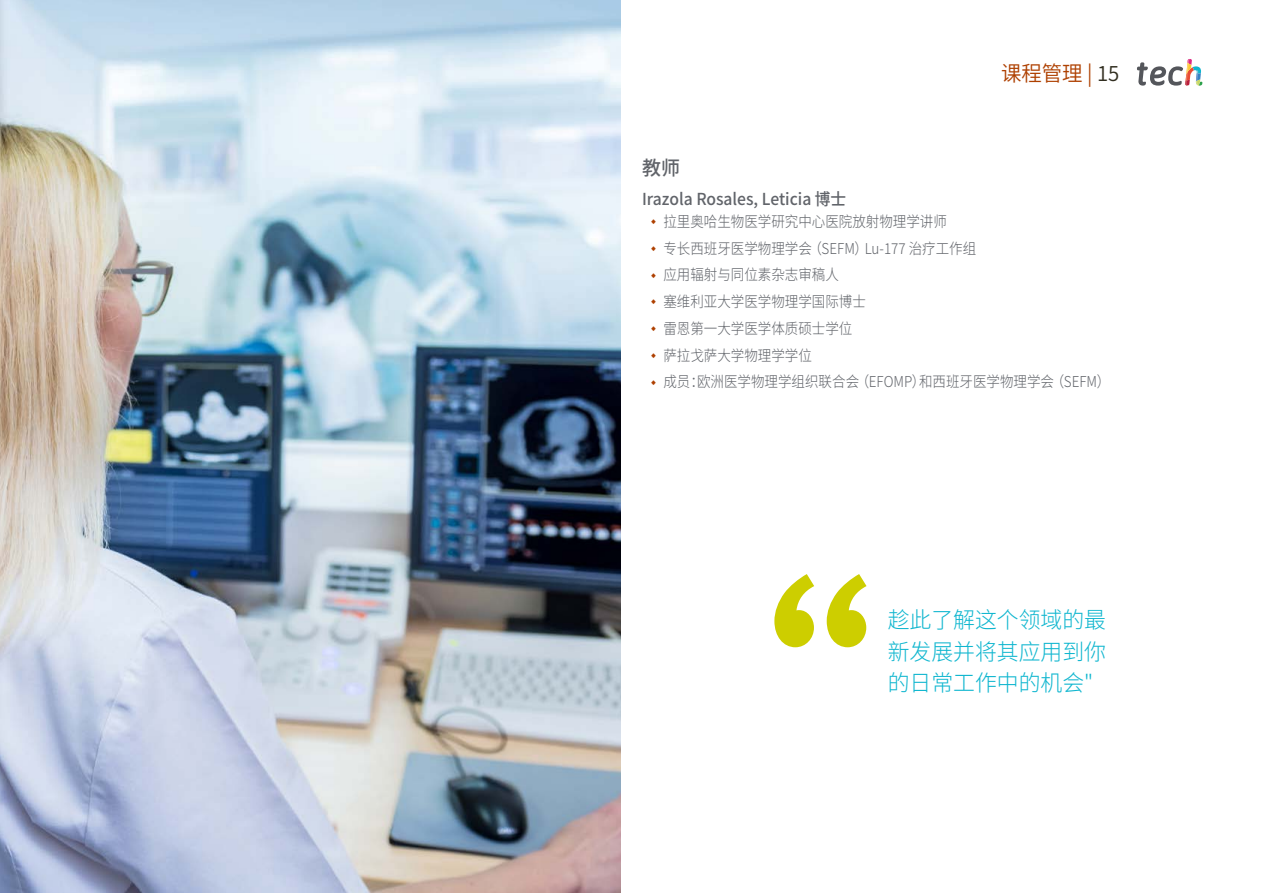
<style>
.page{position:relative;width:1263px;height:893px;background:#fff}
.page>*{position:absolute;margin:0;border:0;box-sizing:border-box;transform-origin:0 0}
.t1{font:300 22.5px/31.5px "Source Han Sans CN";color:#0fb6cf;text-align:justify}
.t2{font:21px "Source Han Sans CN";color:#ae4000}
.t3{font:500 19.5px "Source Han Sans CN";color:#61646a}
.t4{font:500 16.5px "Source Han Sans CN";color:#61646a;scale:.95 1}
.t5{font:300 15px/26.7px "Source Han Sans CN";color:#61646a;scale:.9 1}
.s1{color:#312e20}
</style>
<div class="page">
<img style="left:0;top:0;width:621px;height:893px">
<svg style="left:774px;top:574px;width:92px;height:73px"></svg>
<svg style="left:1137px;top:59px;width:65px;height:27px"></svg>
<h3 class="t3" style="left:642px;top:157px;width:39px">教师</h3>
<h2 class="t2" style="left:1001px;top:61px;width:120px">课程管理 | <span class="s1">15</span></h2>
<p class="t4" style="left:642px;top:189px;width:216px">Irazola Rosales, Leticia 博士</p>
<p class="t5" style="left:663px;top:208px;width:498px">拉里奥哈生物医学研究中心医院放射物理学讲师<br>专长西班牙医学物理学会 （SEFM）Lu-177 治疗工作组<br>应用辐射与同位素杂志审稿人<br>塞维利亚大学医学物理学国际博士<br>雷恩第一大学医学体质硕士学位<br>萨拉戈萨大学物理学学位<br>成员：欧洲医学物理学组织联合会 （EFOMP）和西班牙医学物理学会 （SEFM）</p>
<h1 class="t1" style="left:888px;top:604px;width:220px">趁此了解这个领域的最新发展并将其应用到你的日常工作中的机会"</h1>
</div>
